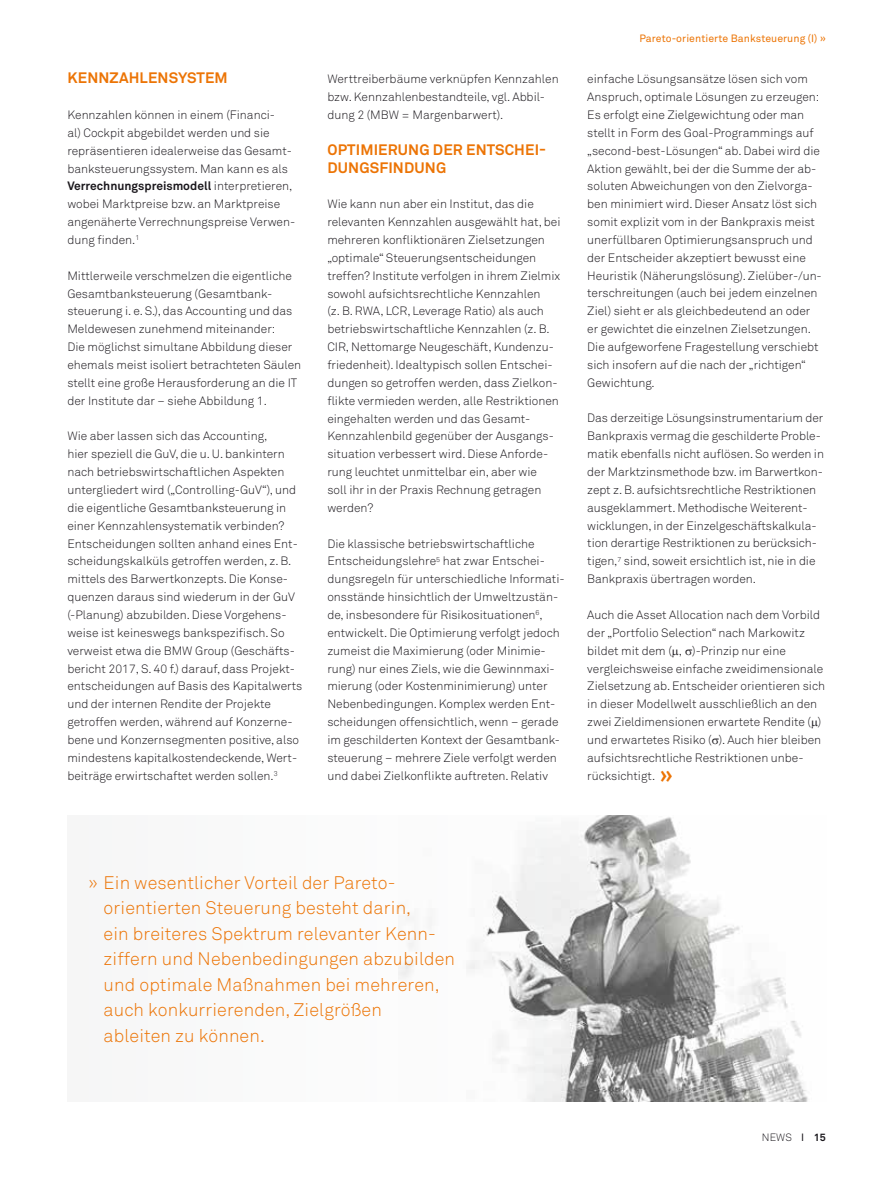
<style>
.page{position:relative;width:893px;height:1191px;background:#fff}
.page>*{position:absolute;margin:0;border:0;box-sizing:border-box;transform-origin:0 0}
.t1{font:300 18px/25.5px "Akkurat Std";letter-spacing:.005em;color:#ec7405}
.t2{font:700 15px/17.9px "Akkurat Std";letter-spacing:.01em;color:#ec7405}
.t3{font:300 12px/17.9px "Akkurat Std";color:#1a171c}
.t4{font:10.5px "Akkurat Pro";letter-spacing:.005em;color:#ec7405}
.t5{font:300 10.5px "Akkurat Std";color:#1a171c}
.s1{font-weight:700}
.s2{font-weight:700;font-size:22.5px;color:#ec7405}
.s3{font-weight:400}
</style>
<div class="page">
<hr style="left:0;top:0;width:1px;height:1191px;background:#f2f2f3">
<div style="left:67px;top:815px;width:759px;height:286px;background:#f9f9f9"></div>
<img style="left:402px;top:815px;width:406px;height:286px">
<p class="t2" style="left:67px;top:69px;width:162px">KENNZAHLENSYSTEM</p>
<p class="t3" style="left:67px;top:106px;width:229px">Kennzahlen können in einem (Financi-<br>al) Cockpit abgebildet werden und sie repräsentieren idealerweise das Gesamt&shy;banksteuerungssystem. Man kann es als <span class="s1">Verrechnungspreismodell</span> interpretieren, wobei Marktpreise bzw. an Marktpreise angenäherte Verrechnungspreise Verwen&shy;dung finden.<sup>1</sup></p>
<p class="t3" style="left:67px;top:267px;width:235px">Mittlerweile verschmelzen die eigentliche Gesamtbanksteuerung (Gesamtbank&shy;steuerung i. e. S.), das Accounting und das Meldewesen zunehmend miteinander:<br>Die möglichst simultane Abbildung dieser ehemals meist isoliert betrachteten Säulen stellt eine große Herausforderung an die IT der Institute dar – siehe Abbildung 1.</p>
<p class="t3" style="left:67px;top:427px;width:237px">Wie aber lassen sich das Accounting,<br>hier speziell die GuV, die u. U. bankintern nach betriebswirtschaftlichen Aspekten untergliedert wird („Controlling-GuV“), und die eigentliche Gesamtbanksteuerung in einer Kennzahlensystematik verbinden?<br>Entscheidungen sollten anhand eines Ent&shy;scheidungskalküls getroffen werden, z. B. mittels des Barwertkonzepts. Die Konse&shy;quenzen daraus sind wiederum in der GuV (-Planung) abzubilden. Diese Vorgehens&shy;weise ist keineswegs bankspezifisch. So verweist etwa die BMW Group (Geschäfts&shy;bericht 2017, S. 40 f.) darauf, dass Projekt&shy;entscheidungen auf Basis des Kapitalwerts und der internen Rendite der Projekte getroffen werden, während auf Konzerne&shy;bene und Konzernsegmenten positive, also mindestens kapitalkostendeckende, Wert&shy;beiträge erwirtschaftet werden sollen.<sup>3</sup></p>
<p class="t3" style="left:327px;top:70px;width:233px">Werttreiberbäume verknüpfen Kennzahlen bzw. Kennzahlenbestandteile, vgl. Abbil&shy;dung 2 (MBW = Margenbarwert).</p>
<p class="t2" style="left:327px;top:140px;width:220px">OPTIMIERUNG DER ENTSCHEI-<br>DUNGSFINDUNG</p>
<p class="t3" style="left:327px;top:195px;width:235px">Wie kann nun aber ein Institut, das die relevanten Kennzahlen ausgewählt hat, bei mehreren konfliktionären Zielsetzungen „optimale“ Steuerungsentscheidungen treffen? Institute verfolgen in ihrem Zielmix sowohl aufsichtsrechtliche Kennzahlen<br>(z. B. RWA, LCR, Leverage Ratio) als auch betriebswirtschaftliche Kennzahlen (z. B.<br>CIR, Nettomarge Neugeschäft, Kundenzu&shy;friedenheit). Idealtypisch sollen Entschei&shy;dungen so getroffen werden, dass Zielkon&shy;flikte vermieden werden, alle Restriktionen eingehalten werden und das Gesamt-Kennzahlenbild gegenüber der Ausgangs&shy;situation verbessert wird. Diese Anforde&shy;rung leuchtet unmittelbar ein, aber wie<br>soll ihr in der Praxis Rechnung getragen werden?</p>
<p class="t3" style="left:327px;top:534px;width:239px">Die klassische betriebswirtschaftliche Entscheidungslehre<sup>5</sup> hat zwar Entschei&shy;dungsregeln für unterschiedliche Informati&shy;onsstände hinsichtlich der Umweltzustän&shy;de, insbesondere für Risikosituationen<sup>6</sup>, entwickelt. Die Optimierung verfolgt jedoch zumeist die Maximierung (oder Minimie&shy;rung) nur eines Ziels, wie die Gewinnmaxi&shy;mierung (oder Kostenminimierung) unter Nebenbedingungen. Komplex werden Ent&shy;scheidungen offensichtlich, wenn – gerade im geschilderten Kontext der Gesamtbank&shy;steuerung – mehrere Ziele verfolgt werden und dabei Zielkonflikte auftreten. Relativ</p>
<p class="t4" style="left:639px;top:32px;width:188px">Pareto-orientierte Banksteuerung (I) »</p>
<p class="t3" style="left:587px;top:70px;width:236px">einfache Lösungsansätze lösen sich vom Anspruch, optimale Lösungen zu erzeugen:<br>Es erfolgt eine Zielgewichtung oder man stellt in Form des Goal-Programmings auf „second-best-Lösungen“ ab. Dabei wird die Aktion gewählt, bei der die Summe der ab&shy;soluten Abweichungen von den Zielvorga&shy;ben minimiert wird. Dieser Ansatz löst sich somit explizit vom in der Bankpraxis meist unerfüllbaren Optimierungsanspruch und der Entscheider akzeptiert bewusst eine Heuristik (Näherungslösung). Zielüber-/un&shy;terschreitungen (auch bei jedem einzelnen Ziel) sieht er als gleichbedeutend an oder er gewichtet die einzelnen Zielsetzungen.<br>Die aufgeworfene Fragestellung verschiebt sich insofern auf die nach der „richtigen“ Gewichtung.</p>
<p class="t3" style="left:587px;top:409px;width:238px">Das derzeitige Lösungsinstrumentarium der Bankpraxis vermag die geschilderte Proble&shy;matik ebenfalls nicht auflösen. So werden in der Marktzinsmethode bzw. im Barwertkon&shy;zept z. B. aufsichtsrechtliche Restriktionen ausgeklammert. Methodische Weiterent&shy;wicklungen, in der Einzelgeschäftskalkula&shy;tion derartige Restriktionen zu berücksich&shy;tigen,<sup>7</sup> sind, soweit ersichtlich ist, nie in die Bankpraxis übertragen worden.</p>
<p class="t3" style="left:587px;top:606px;width:239px">Auch die Asset Allocation nach dem Vorbild der „Portfolio Selection“ nach Markowitz bildet mit dem ( , )-Prinzip nur eine vergleichsweise einfache zweidimensionale Zielsetzung ab. Entscheider orientieren sich in dieser Modellwelt ausschließlich an den zwei Zieldimensionen erwartete Rendite ( ) und erwartetes Risiko ( ). Auch hier bleiben aufsichtsrechtliche Restriktionen unbe&shy;rücksichtigt. <span class="s2">»</span></p>
<p class="t1" style="left:104px;top:869px;width:353px;text-indent:-15px">» Ein wesentlicher Vorteil der Pareto&shy;orientierten Steuerung besteht darin,<br>ein breiteres Spektrum relevanter Kenn&shy;ziffern und Nebenbedingungen abzubilden und optimale Maßnahmen bei mehreren, auch konkurrierenden, Zielgrößen<br>ableiten zu können.</p>
<p class="t5" style="left:762px;top:1131px;width:65px">NEWS <span class="s3">I</span> <span class="s1">15</span></p>
</div>
